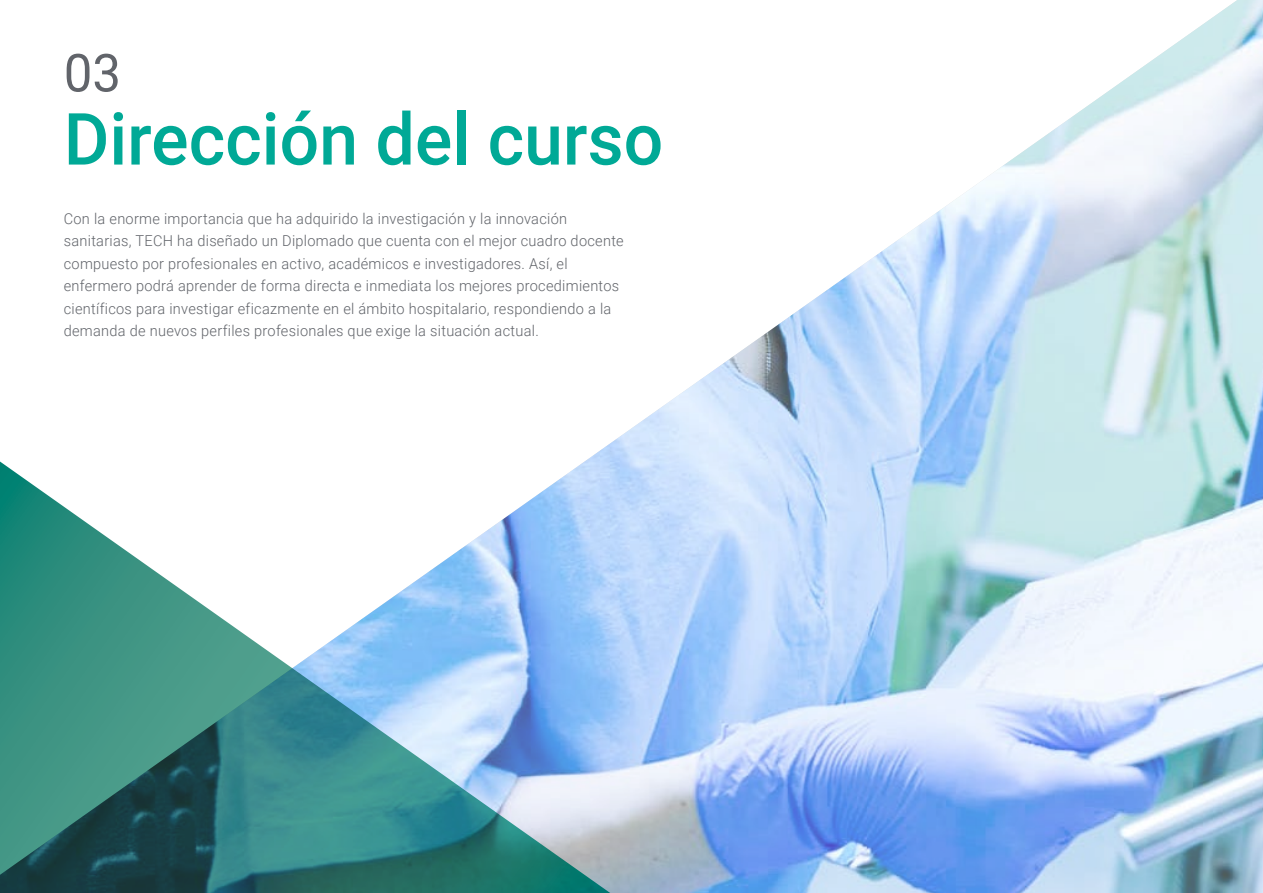
<style>
.page{position:relative;width:1263px;height:893px;background:#fff}
.page>*{position:absolute;margin:0;border:0;box-sizing:border-box;transform-origin:0 0}
.t1{font:500 72px "Roboto";color:#00a996}
.t2{font:52.5px "Roboto";color:#61646a}
.t3{font:300 15px/22.5px "Roboto";letter-spacing:.02em;color:#61646a}
</style>
<div class="page">
<img style="left:607px;top:0;width:656px;height:893px">
<svg style="left:0;top:446px;width:640px;height:447px"></svg>
<h2 class="t2" style="left:64px;top:36px;width:59px">03</h2>
<h1 class="t1" style="left:64px;top:89px;width:601px">Dirección del curso</h1>
<p class="t3" style="left:64px;top:207px;width:561px">Con la enorme importancia que ha adquirido la investigación y la innovación sanitarias, TECH ha diseñado un Diplomado que cuenta con el mejor cuadro docente compuesto por profesionales en activo, académicos e investigadores. Así, el enfermero podrá aprender de forma directa e inmediata los mejores procedimientos científicos para investigar eficazmente en el ámbito hospitalario, respondiendo a la demanda de nuevos perfiles profesionales que exige la situación actual.</p>
</div>
